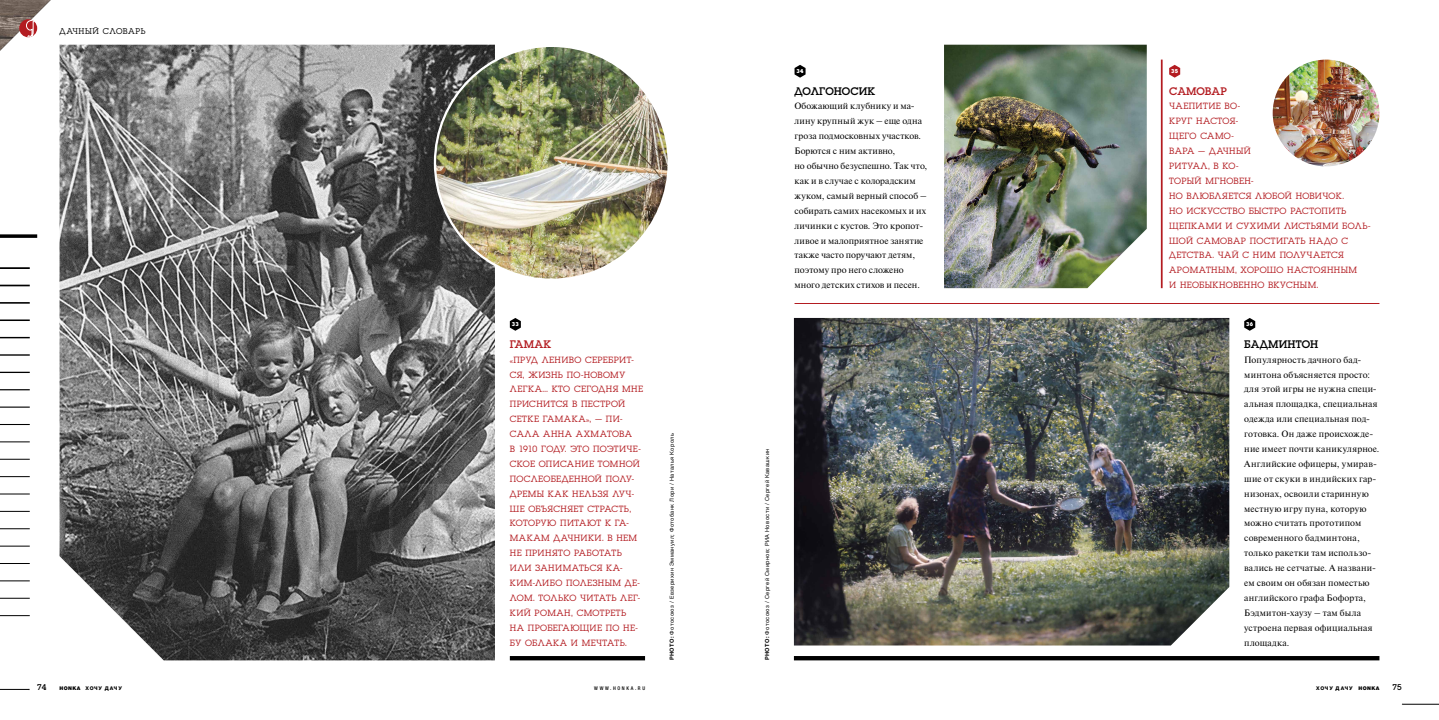
<style>
.page{position:relative;width:1439px;height:720px;background:#fff}
.page>*{position:absolute;margin:0;border:0;box-sizing:border-box;transform-origin:0 0}
.t1{font:11.46px "Luga";letter-spacing:.01em;color:#000}
.t2{font:11.46px "Luga";letter-spacing:.015em;color:#b31c21}
.t3{font:9.45px/14.9px "Luga";letter-spacing:.045em;color:#b31c21}
.t4{font:9.19px/14.9px "Newton";letter-spacing:.015em;color:#000}
.t5{font:8.66px "Luga";letter-spacing:.065em;color:#000}
.t6{font:8.66px "Luga";color:#000}
.t7{font:700 5.86px "Luga";letter-spacing:.07em;color:#fff}
.t8{font:5.6px "Helvetica Neue LTW1 G";letter-spacing:.07em;color:#000}
.t9{font:800 5.08px "Helvetica Neue LTW1 G";letter-spacing:.165em;color:#000}
.t10{font:500 condensed 5.08px "Helvetica Neue LTW1 G";letter-spacing:.325em;color:#000}
.s1{font-weight:700}
.s2{font-weight:900}
</style>
<div class="page">
<svg style="left:0;top:688px;width:30px;height:2px"></svg>
<hr style="left:1402px;top:703px;width:37px;height:1px;background:#000">
<svg style="left:0;top:0;width:63px;height:63px"></svg>
<svg style="left:0;top:234px;width:37px;height:4px"></svg>
<hr style="left:0;top:267px;width:30px;height:2px;background:#000">
<hr style="left:0;top:284px;width:30px;height:2px;background:#000">
<hr style="left:0;top:302px;width:30px;height:1px;background:#000">
<hr style="left:0;top:319px;width:30px;height:2px;background:#000">
<hr style="left:0;top:337px;width:30px;height:1px;background:#000">
<hr style="left:0;top:354px;width:30px;height:1px;background:#000">
<hr style="left:0;top:371px;width:30px;height:2px;background:#000">
<hr style="left:0;top:389px;width:30px;height:1px;background:#000">
<hr style="left:0;top:406px;width:30px;height:1px;background:#000">
<hr style="left:0;top:424px;width:30px;height:1px;background:#000">
<hr style="left:0;top:441px;width:30px;height:1px;background:#000">
<hr style="left:0;top:458px;width:30px;height:1px;background:#000">
<hr style="left:0;top:476px;width:30px;height:1px;background:#000">
<hr style="left:0;top:493px;width:30px;height:1px;background:#000">
<hr style="left:0;top:511px;width:30px;height:1px;background:#000">
<hr style="left:0;top:528px;width:30px;height:1px;background:#000">
<hr style="left:0;top:545px;width:30px;height:1px;background:#000">
<hr style="left:0;top:563px;width:30px;height:1px;background:#000">
<hr style="left:0;top:580px;width:30px;height:1px;background:#000">
<hr style="left:0;top:598px;width:30px;height:1px;background:#000">
<hr style="left:0;top:615px;width:30px;height:1px;background:#000">
<img style="left:60px;top:45px;width:435px;height:615px">
<img style="left:435px;top:46px;width:234px;height:233px;border-radius:117px">
<svg style="left:510px;top:318px;width:11px;height:12px"></svg>
<hr style="left:794px;top:303px;width:585px;height:1px;background:#b31c21">
<img style="left:794px;top:318px;width:435px;height:327px">
<hr style="left:1161px;top:60px;width:1px;height:228px;background:#b31c21">
<svg style="left:1169px;top:65px;width:11px;height:13px"></svg>
<svg style="left:794px;top:65px;width:11px;height:13px"></svg>
<svg style="left:1244px;top:318px;width:11px;height:12px"></svg>
<img style="left:1272px;top:60px;width:107px;height:106px;border-radius:53px">
<img style="left:944px;top:45px;width:202px;height:243px">
<div style="left:510px;top:655px;width:135px;height:5px;background:#000"></div>
<div style="left:794px;top:655px;width:585px;height:5px;background:#000"></div>
<p class="t5" style="left:60px;top:27px;width:87px">ДАЧНЫЙ СЛОВАРЬ</p>
<p class="t7" style="left:512px;top:321px;width:8px">33</p>
<p class="t2" style="left:510px;top:338px;width:43px">ГАМАК</p>
<p class="t3" style="left:510px;top:352px;width:135px">«ПРУД ЛЕНИВО СЕРЕБРИТ-<br>СЯ, ЖИЗНЬ ПО-НОВОМУ<br>ЛЕГКА… КТО СЕГОДНЯ МНЕ<br>ПРИСНИТСЯ В ПЕСТРОЙ<br>СЕТКЕ ГАМАКА», – ПИ-<br>САЛА АННА АХМАТОВА<br>В 1910 ГОДУ. ЭТО ПОЭТИЧЕ-<br>СКОЕ ОПИСАНИЕ ТОМНОЙ<br>ПОСЛЕОБЕДЕННОЙ ПОЛУ-<br>ДРЕМЫ КАК НЕЛЬЗЯ ЛУЧ-<br>ШЕ ОБЪЯСНЯЕТ СТРАСТЬ,<br>КОТОРУЮ ПИТАЮТ К ГА-<br>МАКАМ ДАЧНИКИ. В НЕМ<br>НЕ ПРИНЯТО РАБОТАТЬ<br>ИЛИ ЗАНИМАТЬСЯ КА-<br>КИМ-ЛИБО ПОЛЕЗНЫМ ДЕ-<br>ЛОМ. ТОЛЬКО ЧИТАТЬ ЛЕГ-<br>КИЙ РОМАН, СМОТРЕТЬ<br>НА ПРОБЕГАЮЩИЕ ПО НЕ-<br>БУ ОБЛАКА И МЕЧТАТЬ.</p>
<p class="t8" style="left:668px;top:660px;width:228px;rotate:-90deg"><span class="s1">PHOTO:</span> Фотосоюз / Евзерихин Эммануил; Фотобанк Лори / Наталья Король</p>
<p class="t7" style="left:796px;top:68px;width:9px">34</p>
<p class="t1" style="left:794px;top:85px;width:82px">ДОЛГОНОСИК</p>
<p class="t4" style="left:794px;top:98px;width:134px">Обожающий клубнику и ма&shy;лину крупный жук – еще одна гроза подмосковных участков.<br>Борются с ним активно,<br>но обычно безуспешно. Так что, как и в случае с колорадским жуком, самый верный способ – собирать самих насекомых и их личинки с кустов. Это кропот&shy;ливое и малоприятное занятие также часто поручают детям, поэтому про него сложено много детских стихов и песен.</p>
<p class="t8" style="left:763px;top:660px;width:213px;rotate:-90deg"><span class="s1">PHOTO:</span> Фотосоюз / Сергей Смирнов; РИА Новости / Сергей Кавашкин</p>
<p class="t7" style="left:1171px;top:68px;width:9px">35</p>
<p class="t2" style="left:1169px;top:85px;width:59px">САМОВАР</p>
<p class="t3" style="left:1169px;top:99px;width:203px">ЧАЕПИТИЕ ВО-<br>КРУГ НАСТОЯ-<br>ЩЕГО САМО-<br>ВАРА – ДАЧНЫЙ<br>РИТУАЛ, В КО-<br>ТОРЫЙ МГНОВЕН-<br>НО ВЛЮБЛЯЕТСЯ ЛЮБОЙ НОВИЧОК.<br>НО -ИСКУССТВО БЫСТРО РАСТОПИТЬ<br>ЩЕПКАМИ И СУХИМИ ЛИСТЬЯМИ БОЛЬ-<br>ШОЙ САМОВАР ПОСТИГАТЬ НАДО С<br>ДЕТСТВА. ЧАЙ С НИМ ПОЛУЧАЕТСЯ<br>АРОМАТНЫМ, ХОРОШО НАСТОЯННЫМ<br>И -НЕОБЫКНОВЕННО ВКУСНЫМ.</p>
<p class="t7" style="left:1246px;top:321px;width:9px">36</p>
<p class="t1" style="left:1244px;top:338px;width:76px">БАДМИНТОН</p>
<p class="t4" style="left:1244px;top:351px;width:137px">Популярность дачного бад&shy;минтона объясняется просто: для этой игры не нужна специ&shy;альная площадка, специальная одежда или специальная под&shy;готовка. Он даже происхожде&shy;ние имеет почти каникулярное.<br>Английские офицеры, умирав&shy;шие от скуки в индийских гар&shy;низонах, освоили старинную местную игру пуна, которую можно считать прототипом современного бадминтона, только ракетки там использо&shy;вались не сетчатые. А названи&shy;ем своим он обязан поместью английского графа Бофорта,<br>Бэдмитон-хаузу – там была устроена первая официальная площадка.</p>
<p class="t6" style="left:37px;top:682px;width:11px">74</p>
<p class="t9" style="left:60px;top:685px;width:64px"><span class="s2">HONKA</span> ХОЧУ ДАЧУ</p>
<p class="t10" style="left:594px;top:685px;width:52px">WWW.HONKA.RU</p>
<p class="t9" style="left:1316px;top:685px;width:65px">ХОЧУ ДАЧУ <span class="s2">HONKA</span></p>
<p class="t6" style="left:1392px;top:682px;width:11px">75</p>
</div>
